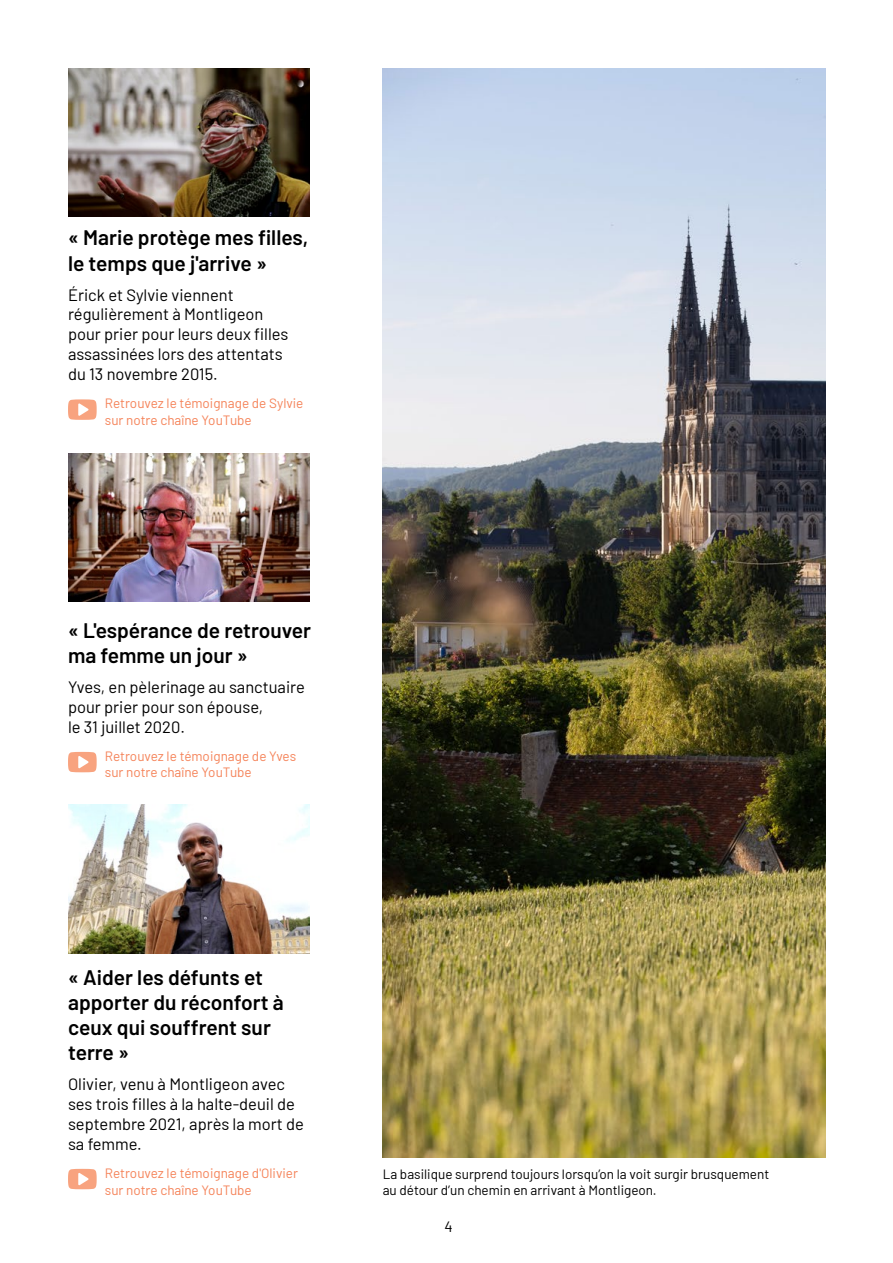
<style>
.page{position:relative;width:893px;height:1263px;background:#fff}
.page>*{position:absolute;margin:0;border:0;box-sizing:border-box;transform-origin:0 0}
.t1{font:600 21px/25.2px "Barlow";color:#000}
.t2{font:16.5px/19.8px "Barlow";color:#000}
.t3{font:15px "Barlow";color:#000}
.t4{font:13.5px/16.2px "Barlow";color:#f58359}
.t5{font:13.5px/16.2px "Barlow";color:#000}
</style>
<div class="page">
<img style="left:383px;top:68px;width:443px;height:1090px">
<img style="left:68px;top:68px;width:241px;height:149px">
<svg style="left:68px;top:399px;width:29px;height:21px"></svg>
<img style="left:68px;top:453px;width:241px;height:149px">
<img style="left:68px;top:804px;width:241px;height:149px">
<svg style="left:68px;top:1169px;width:29px;height:20px"></svg>
<svg style="left:68px;top:752px;width:29px;height:20px"></svg>
<p class="t1" style="left:68px;top:224px;width:242px">« Marie protège mes filles, le temps que j'arrive »</p>
<p class="t2" style="left:68px;top:284px;width:222px">Érick et Sylvie viennent régulièrement à Montligeon pour prier pour leurs deux filles assassinées lors des attentats du 13 novembre 2015.</p>
<p class="t4" style="left:105px;top:394px;width:200px">Retrouvez le témoignage de Sylvie sur notre chaîne YouTube</p>
<p class="t1" style="left:68px;top:616px;width:244px">« L'espérance de retrouver ma femme un jour »</p>
<p class="t2" style="left:68px;top:676px;width:238px">Yves, en pèlerinage au sanctuaire pour prier pour son épouse,<br>le 31 juillet 2020.</p>
<p class="t4" style="left:105px;top:747px;width:193px">Retrouvez le témoignage de Yves sur notre chaîne YouTube</p>
<p class="t1" style="left:68px;top:963px;width:217px">« Aider les défunts et apporter du réconfort à ceux qui souffrent sur terre »</p>
<p class="t2" style="left:68px;top:1073px;width:237px">Olivier, venu à Montligeon avec ses trois filles à la halte-deuil de septembre 2021, après la mort de sa femme.</p>
<p class="t4" style="left:105px;top:1164px;width:195px">Retrouvez le témoignage d'Olivier sur notre chaîne YouTube</p>
<p class="t5" style="left:383px;top:1165px;width:388px">La basilique surprend toujours lorsqu’on la voit surgir brusquement au détour d’un chemin en arrivant à Montligeon.</p>
<p class="t3" style="left:445px;top:1216px;width:10px">4</p>
</div>
